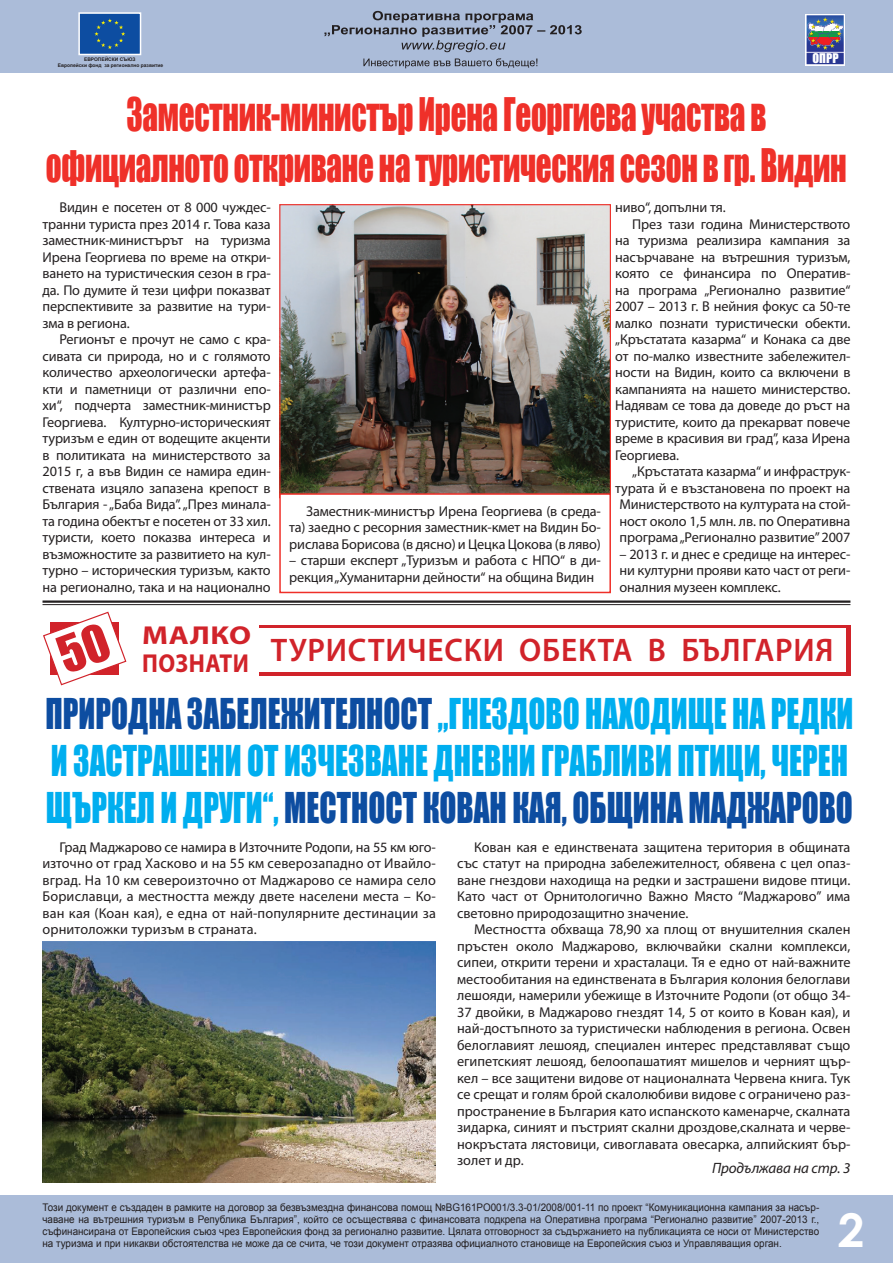
<style>
.page{position:relative;width:893px;height:1263px;background:#fff}
.page>*{position:absolute;margin:0;border:0;box-sizing:border-box;transform-origin:0 0}
.t1{font:700 46.5px "Century Gothic";color:#fff}
.t2{font:42.6px/51px "Impact";letter-spacing:-.01em;color:#ef3029;text-align:center;scale:.73 1}
.t3{font:39px/46.8px "Impact";color:#00aeef;scale:.8 1}
.t4{font:600 32.7px "Myriad Pro";letter-spacing:.025em;color:#d1232a;scale:.96 1}
.t5{font:700 25.95px/28.3px "Myriad Pro";letter-spacing:.02em;color:#d1232a;scale:1.18 1}
.t6{font:italic 15px "Myriad Pro";letter-spacing:-.01em;color:#231f20}
.t7{font:14.25px/16.5px "Myriad Pro";letter-spacing:-.01em;color:#231f20;text-align:justify}
.t8{font:12.45px "Impact";color:#fff}
.t9{font:10.5px/12px "Arial";color:#231f20;text-align:justify;scale:.94 1}
.t10{font:700 4.95px/5.8px "Arial";color:#231f20;text-align:center}
.s1{color:#0d4da1}
</style>
<div class="page">
<div style="left:0;top:0;width:893px;height:73px;background:#abbcd9"></div>
<svg style="left:363px;top:58px;width:174px;height:10px"></svg>
<svg style="left:324px;top:11px;width:258px;height:41px"></svg>
<svg style="left:78px;top:12px;width:64px;height:44px;background:#3368a9"></svg>
<div style="left:805px;top:14px;width:40px;height:52px;background:linear-gradient(to right,#ced2e6,#d2d5e8)"></div>
<img style="left:807px;top:15px;width:37px;height:49px">
<svg style="left:807px;top:17px;width:37px;height:33px"></svg>
<div style="left:0;top:1196px;width:893px;height:67px;background:#abbcd9"></div>
<div style="left:259px;top:625px;width:591px;height:51px;background:linear-gradient(to right,#d1232a,#d1232a)"></div>
<div style="left:247px;top:629px;width:599px;height:43px;background:#fff"></div>
<img style="left:43px;top:942px;width:392px;height:240px">
<img style="left:281px;top:206px;width:328px;height:287px">
<div style="left:279px;top:493px;width:332px;height:100px;border:2px solid #ef3029"></div>
<hr style="left:43px;top:600px;width:807px;height:3px;background:#231f20">
<hr style="left:43px;top:604px;width:807px;height:1px;background:#231f20">
<svg style="left:43px;top:611px;width:84px;height:75px"></svg>
<p class="t10" style="left:58px;top:57px;width:107px">ЕВРОПЕЙСКИ СЪЮЗ<br>Европейски фонд за регионално развитие</p>
<p class="t8" style="left:812px;top:49px;width:28px">ОПРР</p>
<h2 class="t2" style="left:46px;top:88px;width:1099px">Заместник-министър Ирена Георгиева участва в официалното откриване на туристическия сезон в гр. Видин</h2>
<p class="t7" style="left:43px;top:199px;width:230px;text-indent:17px">Видин е посетен от 8 000 чуждес&shy;транни туриста през 2014 г. Това каза заместник-министърът на туризма Ирена Георгиева по време на откри&shy;ването на туристическия сезон в гра&shy;да. По думите й тези цифри показват перспективите за развитие на тури&shy;зма в региона.</p>
<p class="t7" style="left:43px;top:331px;width:230px;text-indent:17px">Регионът е прочут не само с кра&shy;сивата си природа, но и с голямото количество археологически артефа&shy;кти и паметници от различни епо&shy;хи“, подчерта заместник-министър Георгиева. Културно-историческият туризъм е един от водещите акценти в политиката на министерството за 2015 г, а във Видин се намира един&shy;ствената изцяло запазена крепост в България - „Баба Вида”. „През минала&shy;та година обектът е посетен от 33 хил. туристи, което показва интереса и възможностите за развитието на кул&shy;турно – историческия туризъм, както на регионално, така и на национално</p>
<p class="t7" style="left:615px;top:199px;width:112px">ниво“, допълни тя.</p>
<p class="t7" style="left:632px;top:215px;width:220px">През тази година Министерството</p>
<p class="t7" style="left:615px;top:232px;width:237px">на туризма реализира кампания за</p>
<p class="t7" style="left:615px;top:248px;width:237px">насърчаване на вътрешния туризъм,</p>
<p class="t7" style="left:615px;top:265px;width:237px">която се финансира по Оператив-</p>
<p class="t7" style="left:615px;top:281px;width:237px">на програма „Регионално развитие“</p>
<p class="t7" style="left:615px;top:298px;width:237px">2007 – 2013 г. В нейния фокус са 50-те</p>
<p class="t7" style="left:615px;top:314px;width:237px">малко познати туристически обекти.</p>
<p class="t7" style="left:615px;top:331px;width:237px">„Кръстатата казарма“ и Конака са две</p>
<p class="t7" style="left:615px;top:347px;width:237px">от по-малко известните забележител-</p>
<p class="t7" style="left:615px;top:364px;width:237px">ности на Видин, които са включени в</p>
<p class="t7" style="left:615px;top:380px;width:237px">кампанията на нашето министерство.</p>
<p class="t7" style="left:615px;top:397px;width:237px">Надявам се това да доведе до ръст на</p>
<p class="t7" style="left:615px;top:413px;width:237px">туристите, които да прекарват повече</p>
<p class="t7" style="left:615px;top:430px;width:237px">време в красивия ви град”, каза Ирена</p>
<p class="t7" style="left:615px;top:446px;width:66px">Георгиева.</p>
<p class="t7" style="left:632px;top:463px;width:220px">„Кръстатата казарма“ и инфраструк-</p>
<p class="t7" style="left:615px;top:479px;width:237px">турата й е възстановена по проект на</p>
<p class="t7" style="left:619px;top:496px;width:233px">Министерството на културата на стой-</p>
<p class="t7" style="left:619px;top:512px;width:233px">ност около 1,5 млн. лв. по Оперативна</p>
<p class="t7" style="left:619px;top:529px;width:232px">програма „Регионално развитие” 2007</p>
<p class="t7" style="left:619px;top:545px;width:232px">– 2013 г. и днес е средище на интерес&shy;ни културни прояви като част от реги&shy;оналния музеен комплекс.</p>
<p class="t7" style="left:289px;top:502px;width:313px;text-indent:17px">Заместник-министър Ирена Георгиева (в среда&shy;та) заедно с ресорния заместник-кмет на Видин Бо&shy;рислава Борисова (в дясно) и Цецка Цокова (в ляво)</p>
<p class="t7" style="left:289px;top:552px;width:313px">– старши експерт „Туризъм и работа с НПО“ в ди&shy;рекция „Хуманитарни дейности“ на община Видин</p>
<h3 class="t5" style="left:142px;top:620px;width:94px">Малко<br>ПОЗНАТИ</h3>
<h3 class="t4" style="left:271px;top:629px;width:588px">ТУРИСТИЧЕСКИ ОБЕКТА В БЪЛГАРИЯ</h3>
<h3 class="t3" style="left:46px;top:689px;width:1011px"><span class="s1">ПРИРОДНА ЗАБЕЛЕЖИТЕЛНОСТ</span> „ГНЕЗДОВО НАХОДИЩЕ НА РЕДКИ<br>И ЗАСТРАШЕНИ ОТ ИЗЧЕЗВАНЕ ДНЕВНИ ГРАБЛИВИ ПТИЦИ, ЧЕРЕН<br>ЩЪРКЕЛ И ДРУГИ“, <span class="s1">МЕСТНОСТ КОВАН КАЯ, ОБЩИНА МАДЖАРОВО</span></h3>
<p class="t7" style="left:43px;top:838px;width:395px;text-indent:17px">Град Маджарово се намира в Източните Родопи, на 55 км юго&shy;източно от град Хасково и на 55 км северозападно от Ивайло&shy;вград. На 10 км североизточно от Маджарово се намира село Бориславци, а местността между двете населени места – Ко&shy;ван кая (Коан кая), е една от най-популярните дестинации за орнитоложки туризъм в страната.</p>
<p class="t7" style="left:457px;top:838px;width:395px;text-indent:17px">Кован кая е единствената защитена територия в общината със статут на природна забележителност, обявена с цел опаз&shy;ване гнездови находища на редки и застрашени видове птици.<br>Като част от Орнитологично Важно Място “Маджарово” има световно природозащитно значение.</p>
<p class="t7" style="left:457px;top:921px;width:395px;text-indent:17px">Местността обхваща 78,90 ха площ от внушителния скален пръстен около Маджарово, включвайки скални комплекси, сипеи, открити терени и храсталаци. Тя е едно от най-важните местообитания на единствената в България колония белоглави лешояди, намерили убежище в Източните Родопи (от общо 34- 37 двойки, в Маджарово гнездят 14, 5 от които в Кован кая), и най-достъпното за туристически наблюдения в региона. Освен белоглавият лешояд, специален интерес представляват също египетският лешояд, белоопашатият мишелов и черният щър&shy;кел – все защитени видове от националната Червена книга. Тук се срещат и голям брой скалолюбиви видове с ограничено раз&shy;пространение в България като испанското каменарче, скалната зидарка, синият и пъстрият скални дроздове,скалната и черве&shy;нокръстата лястовици, сивоглавата овесарка, алпийският бър&shy;золет и др.</p>
<p class="t6" style="left:712px;top:1159px;width:140px">Продължава на стр. 3</p>
<p class="t9" style="left:43px;top:1202px;width:828px">Този документ е създаден в рамките на договор за безвъзмездна финансова помощ №BG161PO001/3.3-01/2008/001-11 по проект “Комуникационна кампания за насър&shy;чаване на вътрешния туризъм в Република България”, който се осъществява с финансовата подкрепа на Оперативна програма “Регионално развитие” 2007-2013 г., съфинансирана от Европейския съюз чрез Европейския фонд за регионално развитие. Цялата отговорност за съдържанието на публикацията се носи от Министерство на туризма и при никакви обстоятелства не може да се счита, че този документ отразява официалното становище на Европейския съюз и Управляващия орган.</p>
<h1 class="t1" style="left:838px;top:1195px;width:28px">2</h1>
</div>
